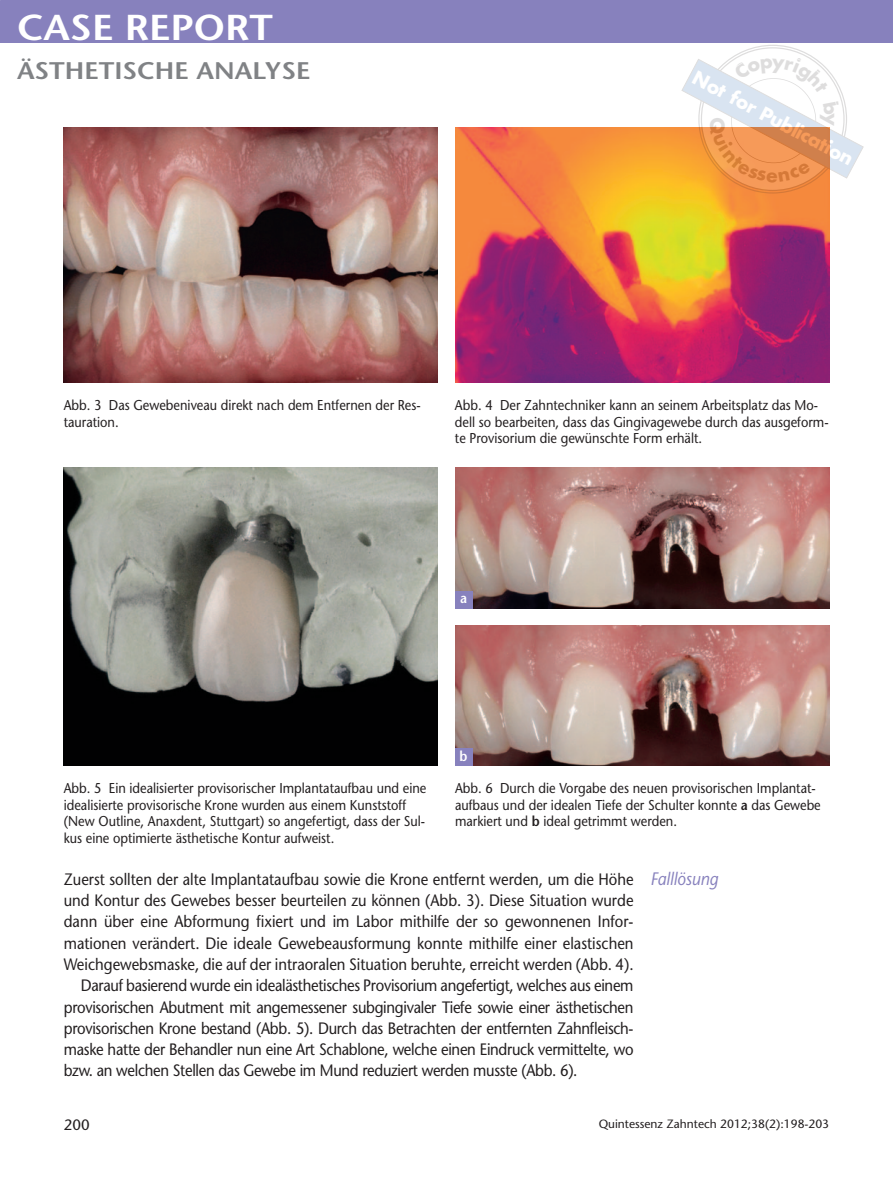
<style>
.page{position:relative;width:893px;height:1191px;background:#fff}
.page>*{position:absolute;margin:0;border:0;box-sizing:border-box;transform-origin:0 0}
.t1{font:600 36px "Stone Sans Std";color:#fff;scale:1.1 1}
.t2{font:600 24px "Stone Sans Std";color:#808285;scale:1.1 1}
.t3{font:700 21px "Futura T";color:#fff}
.t4{font:italic 500 18px "Stone Sans Std";color:#8781bd;scale:.9 1}
.t5{font:500 16.5px "Stone Sans Std";letter-spacing:-.02em;color:#231f20;scale:.9 1}
.t6{font:500 16.5px "Stone Sans Std";color:#231f20;scale:.9 1}
.t7{font:500 15px "Stone Sans Std";color:#231f20}
.t8{font:500 14.25px/16.5px "Stone Sans Std";color:#231f20;scale:.9 1}
.t9{font:600 14.25px "Stone Sans Std";color:#fff;scale:.9 1}
.t10{font:500 12px "Stone Sans Std";color:#231f20}
.s1{font-weight:600}
</style>
<div class="page">
<div style="left:0;top:0;width:893px;height:43px;background:#8781bd"></div>
<img style="left:64px;top:128px;width:374px;height:255px">
<img style="left:455px;top:128px;width:374px;height:255px">
<img style="left:64px;top:468px;width:374px;height:297px">
<img style="left:455px;top:468px;width:374px;height:140px">
<img style="left:455px;top:625px;width:374px;height:140px">
<div style="left:455px;top:591px;width:17px;height:17px;background:#8781bd"></div>
<div style="left:455px;top:748px;width:17px;height:17px;background:#8781bd"></div>
<svg style="left:681px;top:45px;width:183px;height:149px"></svg>
<h1 class="t1" style="left:17px;top:6px;width:234px">CASE REPORT</h1>
<h2 class="t2" style="left:17px;top:56px;width:268px">ÄSTHETISCHE ANALYSE</h2>
<h3 class="t3" style="left:700px;top:65px;width:181px;rotate:28deg">Not for Publication</h3>
<p class="t8" style="left:64px;top:397px;width:398px">Abb. 3 Das Gewebeniveau direkt nach dem Entfernen der Res&shy;tauration.</p>
<p class="t8" style="left:455px;top:397px;width:417px">Abb. 4 Der Zahntechniker kann an seinem Arbeitsplatz das Mo&shy;dell so bearbeiten, dass das Gingivagewebe durch das ausgeform&shy;te Provisorium die gewünschte Form erhält.</p>
<p class="t9" style="left:460px;top:589px;width:9px">A</p>
<p class="t8" style="left:64px;top:780px;width:404px">Abb. 5 Ein idealisierter provisorischer Implantataufbau und eine idealisierte provisorische Krone wurden aus einem Kunststoff (New Outline, Anaxdent, Stuttgart) so angefertigt, dass der Sul&shy;kus eine optimierte ästhetische Kontur aufweist.</p>
<p class="t9" style="left:459px;top:747px;width:10px">B</p>
<p class="t8" style="left:455px;top:780px;width:408px">Abb. 6 Durch die Vorgabe des neuen provisorischen Implantat&shy;aufbaus und der idealen Tiefe der Schulter konnte <span class="s1">A</span> das Gewebe markiert und <span class="s1">B</span> ideal getrimmt werden.</p>
<p class="t6" style="left:64px;top:869px;width:635px">Zuerst sollten der alte Implantataufbau sowie die Krone entfernt werden, um die Höhe</p>
<p class="t6" style="left:64px;top:890px;width:634px">und Kontur des Gewebes besser beurteilen zu können (Abb. 3). Diese Situation wurde</p>
<p class="t6" style="left:64px;top:912px;width:635px">dann über eine Abformung fixiert und im Labor mithilfe der so gewonnenen Infor-</p>
<p class="t6" style="left:64px;top:933px;width:635px">mationen verändert. Die ideale Gewebeausformung konnte mithilfe einer elastischen</p>
<p class="t6" style="left:64px;top:954px;width:635px">Weichgewebsmaske, die auf der intraoralen Situation beruhte, erreicht werden (Abb. 4).</p>
<p class="t5" style="left:81px;top:975px;width:616px">Darauf basierend wurde ein idealästhetisches Provisorium angefertigt, welches aus einem</p>
<p class="t5" style="left:64px;top:997px;width:635px">provisorischen Abutment mit angemessener subgingivaler Tiefe sowie einer ästhetischen</p>
<p class="t5" style="left:64px;top:1018px;width:635px">provisorischen Krone bestand (Abb. 5). Durch das Betrachten der entfernten Zahnfleisch-</p>
<p class="t5" style="left:64px;top:1039px;width:635px">maske hatte der Behandler nun eine Art Schablone, welche einen Eindruck vermittelte, wo</p>
<p class="t5" style="left:64px;top:1060px;width:572px">bzw. an welchen Stellen das Gewebe im Mund reduziert werden musste (Abb. 6).</p>
<p class="t4" style="left:651px;top:868px;width:77px">Falllösung</p>
<p class="t7" style="left:64px;top:1115px;width:27px">200</p>
<p class="t10" style="left:599px;top:1116px;width:232px">Quintessenz Zahntech 2012;38(2):198-203</p>
</div>
